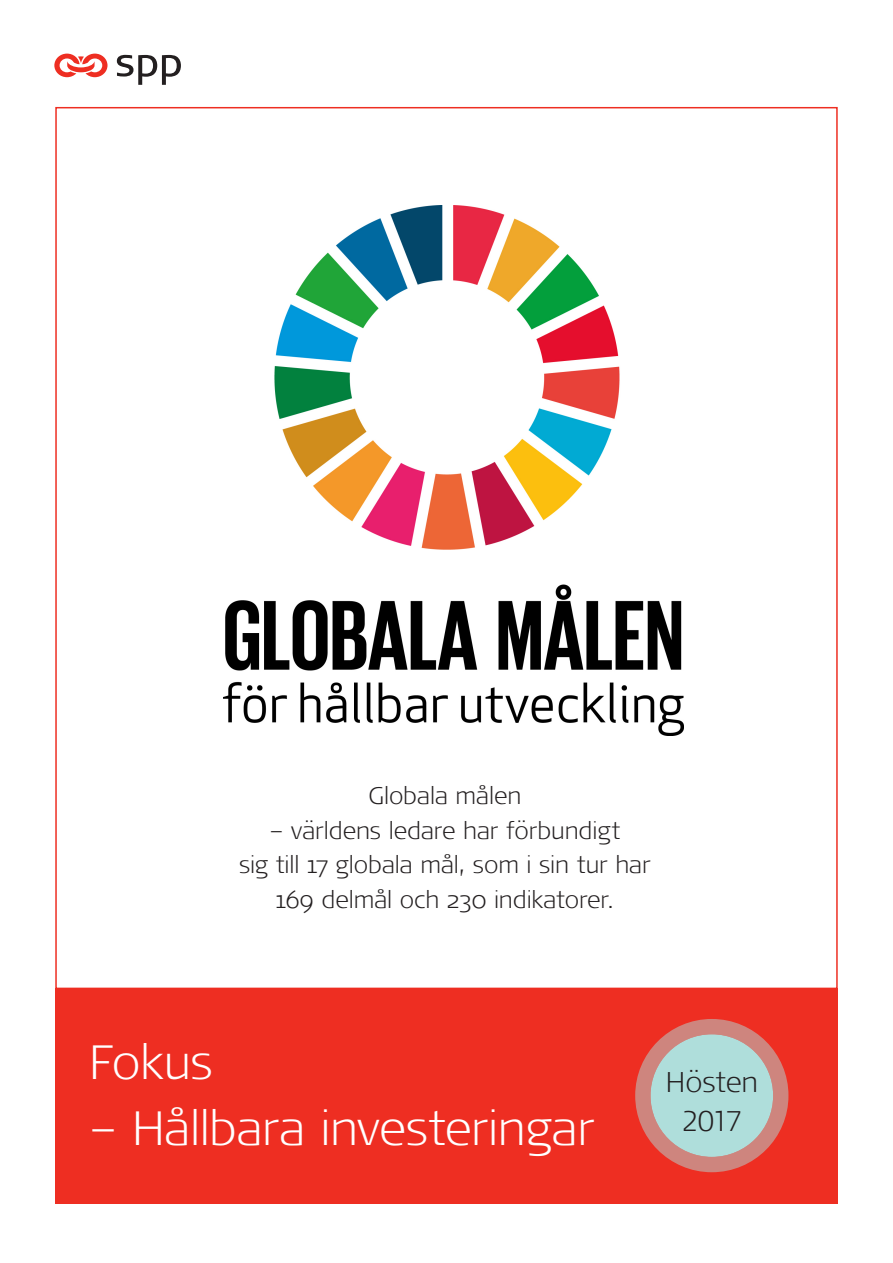
<style>
.page{position:relative;width:893px;height:1263px;background:#fff}
.page>*{position:absolute;margin:0;border:0;box-sizing:border-box;transform-origin:0 0}
.Titel_1_sid_1_32_44{font:300 expanded 48px "Signa Pro";letter-spacing:-.01em;color:#fff}
.t1{font:300 expanded 28.5px/39px "Signa Pro";letter-spacing:-.005em;color:#231f20;text-align:center}
.Sid_1_citat_18_26{font:300 expanded 24px/34.5px "Signa Pro";letter-spacing:-.005em;color:#231f20;text-align:center}
</style>
<div class="page">
<svg style="left:54px;top:53px;width:54px;height:25px"></svg>
<svg style="left:117px;top:55px;width:64px;height:30px"></svg>
<div style="left:55px;top:988px;width:783px;height:215px;background:#ee2e22"></div>
<div style="left:650px;top:1034px;width:123px;height:123px;background:#afdedb;border-radius:50%"></div>
<div style="left:635px;top:1019px;width:153px;height:153px;border:15px solid #afdedb;border-radius:50%"></div>
<img style="left:224px;top:206px;width:460px;height:530px">
<p class="Sid_1_citat_18_26" style="left:368px;top:777px;width:155px">Globala målen</p>
<p class="Sid_1_citat_18_26" style="left:239px;top:812px;width:413px">– världens ledare har förbundigt<br>sig till 17 globala mål, som i sin tur har<br>169 delmål och 230 indikatorer.</p>
<p class="Titel_1_sid_1_32_44" style="left:89px;top:1029px;width:126px">Fokus</p>
<p class="Titel_1_sid_1_32_44" style="left:89px;top:1095px;width:507px">– Hållbara investeringar</p>
<p class="t1" style="left:666px;top:1061px;width:94px">Hösten<br>2017</p>
</div>
